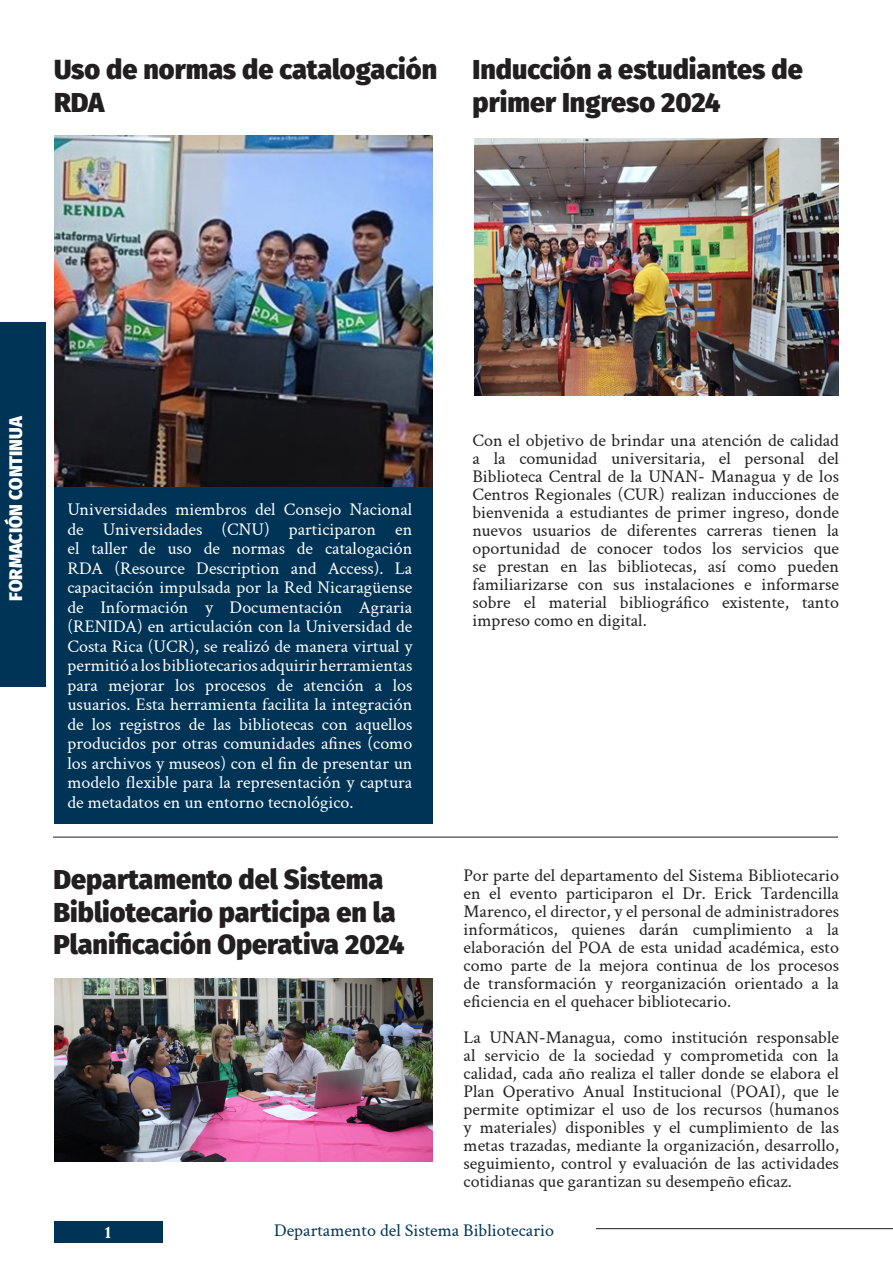
<style>
.page{position:relative;width:893px;height:1263px;background:#fff}
.page>*{position:absolute;margin:0;border:0;box-sizing:border-box;transform-origin:0 0}
.Title_3{font:900 27px/32.4px "Fira Sans";color:#231f20}
.Body1{font:18px/18px "Crimson Text";color:#231f20;text-align:justify}
.Body_white{font:18px/19.5px "Crimson Text";color:#fff;text-align:justify}
.t1{font:18px "Crimson Text";color:#003457}
.Title_2{font:800 18px "Fira Sans";color:#fff}
.t2{font:700 18px "Crimson Text";color:#fff}
</style>
<div class="page">
<div style="left:54px;top:1221px;width:108px;height:21px;background:#003457"></div>
<hr style="left:596px;top:1228px;width:297px;height:1px;background:#231f20">
<div style="left:54px;top:405px;width:378px;height:419px;background:#003457"></div>
<div style="left:0;top:322px;width:45px;height:364px;background:#003457"></div>
<hr style="left:53px;top:837px;width:785px;height:1px;background:#231f20">
<img style="left:474px;top:139px;width:364px;height:257px">
<img style="left:54px;top:978px;width:378px;height:183px">
<img style="left:54px;top:135px;width:378px;height:351px">
<p class="Title_3" style="left:54px;top:51px;width:385px">Uso de normas de catalogación<br>RDA</p>
<p class="Title_3" style="left:472px;top:51px;width:332px">Inducción a estudiantes de primer Ingreso 2024</p>
<p class="Title_2" style="left:0;top:601px;width:187px;rotate:-90deg">FORMACIÓN CONTINUA</p>
<p class="Body_white" style="left:68px;top:499px;width:346px">Universidades miembros del Consejo Nacional de Universidades (CNU) participaron en el taller de uso de normas de catalogación RDA (Resource Description and Access). La capacitación impulsada por la Red Nicaragüense de Información y Documentación Agraria (RENIDA) en articulación con la Universidad de Costa Rica (UCR), se realizó de manera virtual y permitió a los bibliotecarios adquirir herramientas para mejorar los procesos de atención a los usuarios. Esta herramienta facilita la integración de los registros de las bibliotecas con aquellos producidos por otras comunidades afines (como los archivos y museos) con el fin de presentar un modelo flexible para la representación y captura de metadatos en un entorno tecnológico.</p>
<p class="Title_3" style="left:54px;top:861px;width:353px">Departamento del Sistema<br>Bibliotecario participa en la<br>Planificación Operativa 2024</p>
<p class="Body1" style="left:472px;top:431px;width:368px">Con el objetivo de brindar una atención de calidad a la comunidad universitaria, el personal del Biblioteca Central de la UNAN- Managua y de los Centros Regionales (CUR) realizan inducciones de bienvenida a estudiantes de primer ingreso, donde nuevos usuarios de diferentes carreras tienen la oportunidad de conocer todos los servicios que se prestan en las bibliotecas, así como pueden familiarizarse con sus instalaciones e informarse sobre el material bibliográfico existente, tanto impreso como en digital.</p>
<p class="Body1" style="left:464px;top:866px;width:377px">Por parte del departamento del Sistema Bibliotecario en el evento participaron el Dr. Erick Tardencilla Marenco, el director, y el personal de administradores informáticos, quienes darán cumplimiento a la elaboración del POA de esta unidad académica, esto como parte de la mejora continua de los procesos de transformación y reorganización orientado a la eficiencia en el quehacer bibliotecario.</p>
<p class="Body1" style="left:464px;top:1028px;width:377px">La UNAN-Managua, como institución responsable al servicio de la sociedad y comprometida con la calidad, cada año realiza el taller donde se elabora el Plan Operativo Anual Institucional (POAI), que le permite optimizar el uso de los recursos (humanos y materiales) disponibles y el cumplimiento de las metas trazadas, mediante la organización, desarrollo, seguimiento, control y evaluación de las actividades cotidianas que garantizan su desempeño eficaz.</p>
<p class="t2" style="left:105px;top:1219px;width:8px">1</p>
<p class="t1" style="left:274px;top:1217px;width:281px">Departamento del Sistema Bibliotecario</p>
</div>
